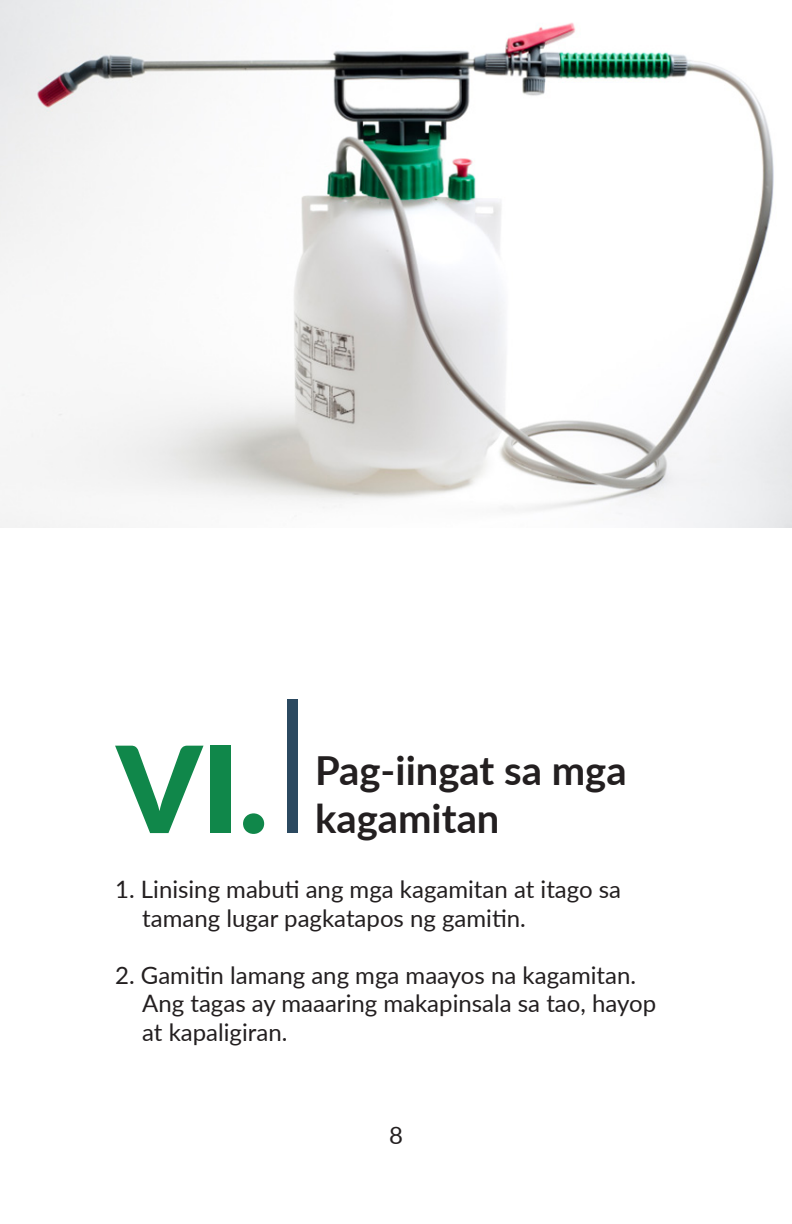
<style>
.page{position:relative;width:792px;height:1224px;background:#fff}
.page>*{position:absolute;margin:0;border:0;box-sizing:border-box;transform-origin:0 0}
.t1{font:900 120px "Lato";color:#10874a}
.t2{font:700 40px "Lato";color:#231f20}
.t3{font:24px "Lato";color:#231f20}
</style>
<div class="page">
<div style="left:287px;top:699px;width:11px;height:134px;background:#2b4960"></div>
<img style="left:0;top:0;width:792px;height:528px">
<p class="t1" style="left:117px;top:699px;width:153px">VI.</p>
<p class="t2" style="left:315px;top:741px;width:313px">Pag-iingat sa mga</p>
<p class="t2" style="left:315px;top:789px;width:186px">kagamitan</p>
<p class="t3" style="left:115px;top:873px;width:508px">1. Linising mabuti ang mga kagamitan at itago sa</p>
<p class="t3" style="left:142px;top:901px;width:385px">tamang lugar pagkatapos ng gamitin.</p>
<p class="t3" style="left:115px;top:958px;width:522px">2. Gamitin lamang ang mga maayos na kagamitan.</p>
<p class="t3" style="left:142px;top:986px;width:516px">Ang tagas ay maaaring makapinsala sa tao, hayop</p>
<p class="t3" style="left:142px;top:1015px;width:147px">at kapaligiran.</p>
<p class="t3" style="left:389px;top:1118px;width:15px">8</p>
</div>
